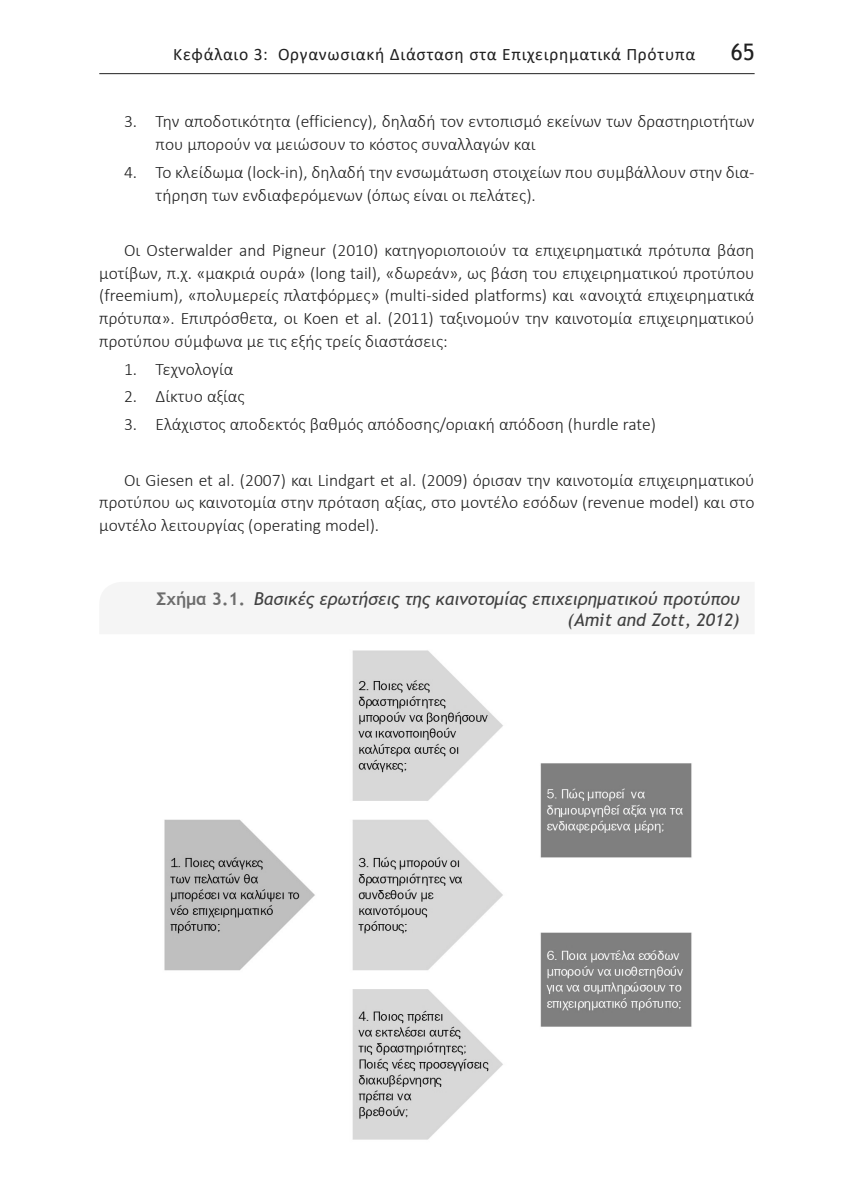
<style>
.page{position:relative;width:844px;height:1191px;background:#fff}
.page>*{position:absolute;margin:0;border:0;box-sizing:border-box;transform-origin:0 0}
.t1{font:22.75px "Trebuchet MS";color:#202020}
.Body{font:300 17.5px/22.8px "Calibri";color:#202020}
.Table_Title{font:italic 17.5px/21px "Trebuchet MS";color:#404040;text-align:right}
.t2{font:17.5px "Calibri";letter-spacing:.04em;color:#202020}
.s1{font-weight:700;font-style:normal;color:#6d6d6d}
</style>
<div class="page">
<hr style="left:99px;top:73px;width:655px;height:1px;background:#202020">
<img style="left:164px;top:650px;width:528px;height:490px">
<p class="t2" style="left:173px;top:42px;width:523px">Κεφάλαιο 3: Οργανωσιακή Διάσταση στα Επιχειρηματικά Πρότυπα</p>
<h1 class="t1" style="left:730px;top:38px;width:25px">65</h1>
<p class="Body" style="left:156px;top:110px;width:600px;text-indent:-32px">3. Την αποδοτικότητα (efficiency), δηλαδή τον εντοπισμό εκείνων των δραστηριοτήτων που μπορούν να μειώσουν το κόστος συναλλαγών και</p>
<p class="Body" style="left:156px;top:160px;width:600px;text-indent:-32px">4. Το κλείδωμα (lock-in), δηλαδή την ενσωμάτωση στοιχείων που συμβάλλουν στην δια&shy;τήρηση των ενδιαφερόμενων (όπως είναι οι πελάτες).</p>
<p class="Body" style="left:99px;top:239px;width:656px;text-align:justify;text-indent:25px">Οι Osterwalder and Pigneur (2010) κατηγοριοποιούν τα επιχειρηματικά πρότυπα βάση μοτίβων, π.χ. «μακριά ουρά» (long tail), «δωρεάν», ως βάση του επιχειρηματικού προτύπου (freemium), «πολυμερείς πλατφόρμες» (multi-sided platforms) και «ανοιχτά επιχειρηματικά πρότυπα». Επιπρόσθετα, οι Koen et al. (2011) ταξινομούν την καινοτομία επιχειρηματικού προτύπου σύμφωνα με τις εξής τρείς διαστάσεις:</p>
<p class="Body" style="left:124px;top:357px;width:111px">1. Τεχνολογία</p>
<p class="Body" style="left:124px;top:385px;width:122px">2. Δίκτυο αξίας</p>
<p class="Body" style="left:124px;top:413px;width:533px">3. Ελάχιστος αποδεκτός βαθμός απόδοσης/οριακή απόδοση (hurdle rate)</p>
<p class="Body" style="left:99px;top:468px;width:656px;text-align:justify;text-indent:25px">Οι Giesen et al. (2007) και Lindgart et al. (2009) όρισαν την καινοτομία επιχειρηματικού προτύπου ως καινοτομία στην πρόταση αξίας, στο μοντέλο εσόδων (revenue model) και στο μοντέλο λειτουργίας (operating model).</p>
<p class="Table_Title" style="left:156px;top:588px;width:584px"><span class="s1">Σχήμα 3.1.</span> Βασικές ερωτήσεις της καινοτομίας επιχειρηματικού προτύπου (Amit and Zott, 2012)</p>
</div>
